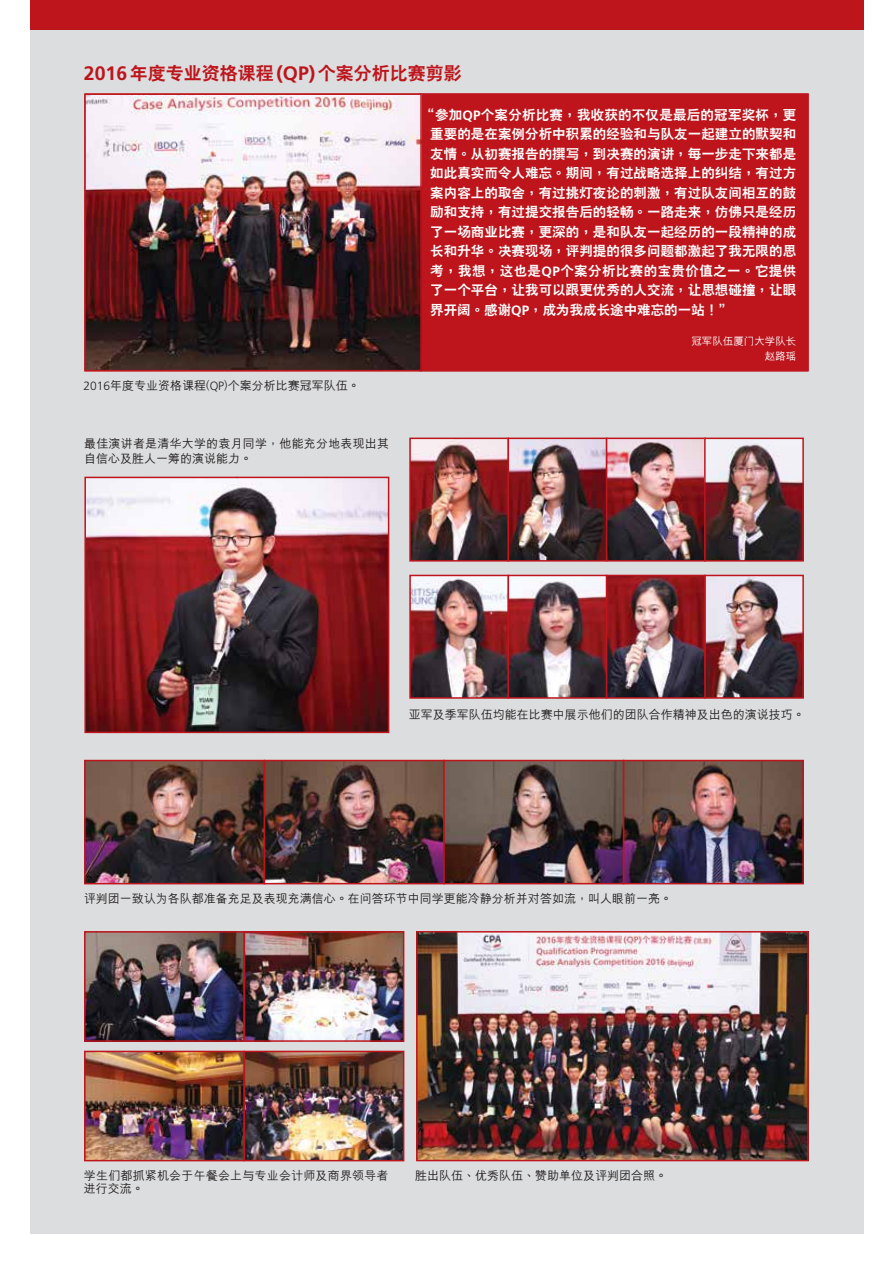
<style>
.page{position:relative;width:893px;height:1263px;background:#fff}
.page>*{position:absolute;margin:0;border:0;box-sizing:border-box;transform-origin:0 0}
.t1{font:800 18px "C Hei 2 GB5";color:#be141b}
.t2{font:800 13.5px/19.5px "C Hei 2 GB5";letter-spacing:.005em;color:#fff;text-align:justify}
.t3{font:500 12px/15px "M Hei GB5";color:#231f20}
.t4{font:500 10.5px/15px "M Hei GB5";color:#fff;text-align:right}
.s1{font-family:"Frutiger";font-weight:700;font-size:19.5px}
.s2{font-family:"Frutiger";font-weight:300}
.s3{font-family:"Frutiger";font-weight:700}
</style>
<div class="page">
<div style="left:30px;top:30px;width:833px;height:1203px;background:#dcddde"></div>
<div style="left:30px;top:0;width:833px;height:30px;background:#be141b"></div>
<div style="left:419px;top:93px;width:390px;height:278px;background:#be141b"></div>
<img style="left:87px;top:96px;width:332px;height:272px">
<div style="left:84px;top:93px;width:338px;height:278px;border:2px solid #be141b"></div>
<img style="left:84px;top:476px;width:306px;height:258px">
<img style="left:412px;top:441px;width:389px;height:118px">
<div style="left:409px;top:438px;width:100px;height:124px;border:2px solid #be141b"></div>
<div style="left:508px;top:438px;width:99px;height:124px;border:2px solid #be141b"></div>
<div style="left:606px;top:438px;width:100px;height:124px;border:2px solid #be141b"></div>
<img style="left:412px;top:578px;width:389px;height:118px">
<div style="left:704px;top:575px;width:100px;height:124px;border:2px solid #be141b"></div>
<div style="left:704px;top:438px;width:100px;height:124px;border:2px solid #be141b"></div>
<div style="left:409px;top:575px;width:100px;height:124px;border:2px solid #be141b"></div>
<div style="left:508px;top:575px;width:99px;height:124px;border:2px solid #be141b"></div>
<div style="left:606px;top:575px;width:100px;height:124px;border:2px solid #be141b"></div>
<img style="left:87px;top:763px;width:714px;height:118px">
<div style="left:84px;top:760px;width:181px;height:124px;border:2px solid #be141b"></div>
<div style="left:264px;top:760px;width:181px;height:124px;border:2px solid #be141b"></div>
<div style="left:443px;top:760px;width:181px;height:124px;border:2px solid #be141b"></div>
<div style="left:623px;top:760px;width:181px;height:124px;border:2px solid #be141b"></div>
<img style="left:87px;top:934px;width:314px;height:105px">
<div style="left:84px;top:931px;width:161px;height:111px;border:2px solid #be141b"></div>
<img style="left:87px;top:1054px;width:314px;height:104px">
<div style="left:244px;top:1051px;width:160px;height:110px;border:2px solid #be141b"></div>
<div style="left:84px;top:1051px;width:161px;height:110px;border:2px solid #be141b"></div>
<div style="left:244px;top:931px;width:160px;height:111px;border:2px solid #be141b"></div>
<img style="left:419px;top:934px;width:387px;height:224px">
<div style="left:416px;top:931px;width:393px;height:230px;border:2px solid #be141b"></div>
<h1 class="t1" style="left:84px;top:64px;width:379px"><span class="s1">2016</span>年度專業資格課程<span class="s1">(QP)</span>個案分析比賽剪影</h1>
<p class="t3" style="left:84px;top:378px;width:278px"><span class="s2">2016</span>年度專業資格課程<span class="s2">(QP)</span>個案分析比賽冠軍隊伍。</p>
<p class="t3" style="left:84px;top:437px;width:306px">最佳演講者是清華大學的袁月同學，他能充分地表現出其自信心及勝人一籌的演說能力。</p>
<p class="t2" style="left:430px;top:105px;width:368px;text-indent:-9px">“參加<span class="s3">QP</span>個案分析比賽，我收穫的不僅是最後的冠軍獎盃，更重要的是在案例分析中積累的經驗和與隊友一起建立的默契和友情。從初賽報告的撰寫，到決賽的演講，每一步走下來都是如此真實而令人難忘。期間，有過戰略選擇上的糾結，有過方案內容上的取捨，有過挑燈夜論的刺激，有過隊友間相互的鼓勵和支持，有過提交報告後的輕暢。一路走來，仿佛只是經歷了一場商業比賽，更深的，是和隊友一起經歷的一段精神的成長和昇華。決賽現場，評判提的很多問題都激起了我無限的思考，我想，這也是<span class="s3">QP</span>個案分析比賽的寶貴價值之一。它提供了一個平臺，讓我可以跟更優秀的人交流，讓思想碰撞，讓眼界開闊。感謝<span class="s3">QP</span>，成為我成長途中難忘的一站！＂</p>
<p class="t4" style="left:691px;top:334px;width:106px">冠軍隊伍廈門大學隊長趙路瑤</p>
<p class="t3" style="left:409px;top:707px;width:398px">亞軍及季軍隊伍均能在比賽中展示他們的團隊合作精神及出色的演說技巧。</p>
<p class="t3" style="left:84px;top:891px;width:589px">評判團一致認為各隊都準備充足及表現充滿信心。在問答環節中同學更能冷靜分析並對答如流，叫人眼前一亮。</p>
<p class="t3" style="left:84px;top:1169px;width:306px;line-height:13.5px">學生們都抓緊機會於午餐會上與專業會計師及商界領導者進行交流。</p>
<p class="t3" style="left:415px;top:1168px;width:253px">勝出隊伍、優秀隊伍、贊助單位及評判團合照。</p>
</div>
